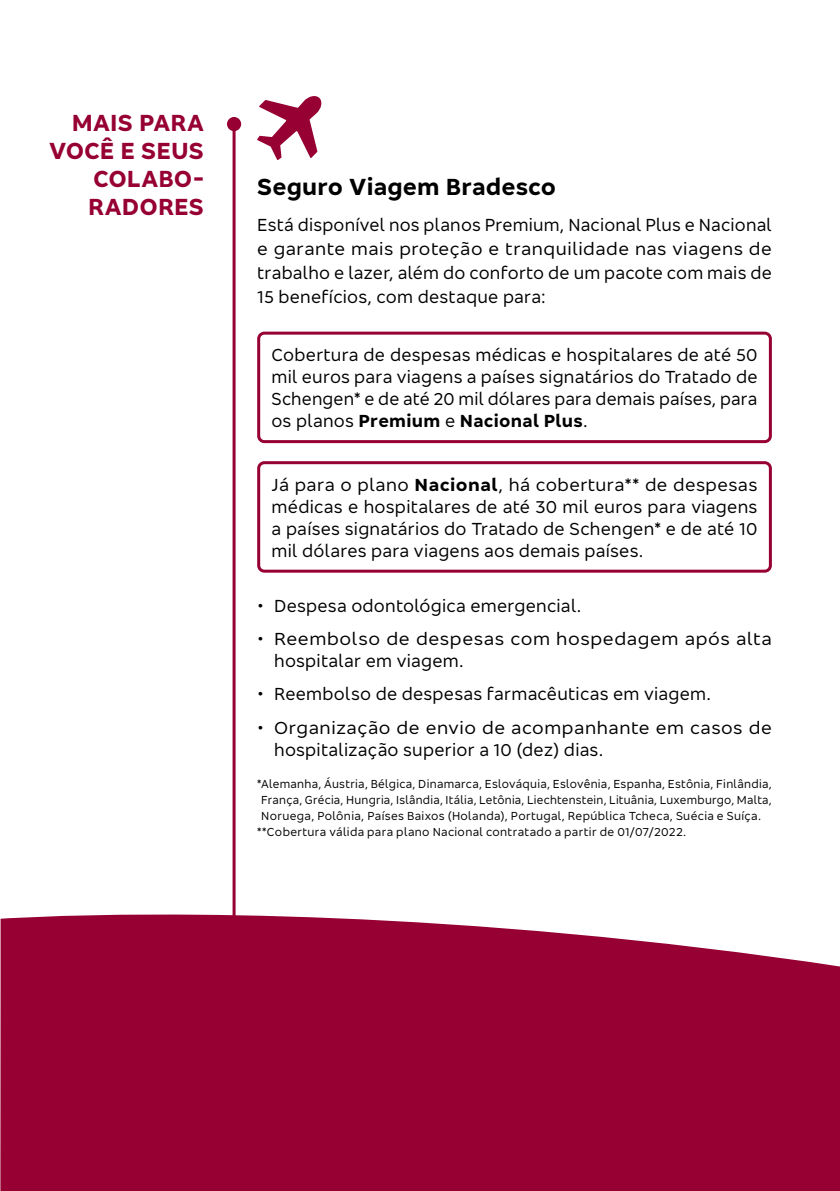
<style>
.page{position:relative;width:840px;height:1191px;background:#fff}
.page>*{position:absolute;margin:0;border:0;box-sizing:border-box;transform-origin:0 0}
.t1{font:700 24px/28px "Bradesco Sans";letter-spacing:.005em;color:#960032;text-align:right}
.t2{font:700 24px "Bradesco Sans";letter-spacing:.005em;color:#000}
.t3{font:18px/22px "Bradesco Sans";letter-spacing:.015em;color:#000;text-align:justify}
.t4{font:12px "Bradesco Sans";letter-spacing:.025em;color:#000}
.s1{font-weight:700}
</style>
<div class="page">
<hr style="left:232px;top:122px;width:3px;height:1001px;background:#960032">
<div style="left:227px;top:117px;width:14px;height:14px;background:#960032;border-radius:50%"></div>
<div style="left:257px;top:332px;width:514px;height:111px;border:3px solid #960032;border-radius:6px"></div>
<div style="left:257px;top:461px;width:514px;height:111px;border:3px solid #960032;border-radius:6px"></div>
<svg style="left:257px;top:96px;width:65px;height:64px"></svg>
<svg style="left:0;top:918px;width:1px;height:273px"></svg>
<svg style="left:1px;top:853px;width:838px;height:338px;fill:#960032"></svg>
<h1 class="t1" style="left:49px;top:108px;width:156px">MAIS PARA<br>VOCÊ E SEUS<br>COLABO-<br>RADORES</h1>
<h1 class="t2" style="left:257px;top:171px;width:300px">Seguro Viagem Bradesco</h1>
<p class="t3" style="left:257px;top:212px;width:516px;line-height:24px">Está disponível nos planos Premium, Nacional Plus e Nacional e garante mais proteção e tranquilidade nas viagens de trabalho e lazer, além do conforto de um pacote com mais de 15 benefícios, com destaque para:</p>
<p class="t3" style="left:271px;top:343px;width:487px">Cobertura de despesas médicas e hospitalares de até 50 mil euros para viagens a países signatários do Tratado de Schengen* e de até 20 mil dólares para demais países, para os planos <span class="s1">Premium</span> e <span class="s1">Nacional Plus</span>.</p>
<p class="t3" style="left:271px;top:473px;width:487px">Já para o plano <span class="s1">Nacional</span>, há cobertura** de despesas médicas e hospitalares de até 30 mil euros para viagens a países signatários do Tratado de Schengen* e de até 10 mil dólares para viagens aos demais países.</p>
<p class="t3" style="left:257px;top:594px;width:325px">• Despesa odontológica emergencial.</p>
<p class="t3" style="left:274px;top:627px;width:499px;text-indent:-17px">• Reembolso de despesas com hospedagem após alta hospitalar em viagem.</p>
<p class="t3" style="left:257px;top:682px;width:455px">• Reembolso de despesas farmacêuticas em viagem.</p>
<p class="t3" style="left:274px;top:716px;width:499px;text-indent:-17px">• Organização de envio de acompanhante em casos de hospitalização superior a 10 (dez) dias.</p>
<p class="t4" style="left:257px;top:776px;width:516px">*Alemanha, Áustria, Bélgica, Dinamarca, Eslováquia, Eslovênia, Espanha, Estônia, Finlândia,</p>
<p class="t4" style="left:261px;top:792px;width:512px">França, Grécia, Hungria, Islândia, Itália, Letônia, Liechtenstein, Lituânia, Luxemburgo, Malta,</p>
<p class="t4" style="left:261px;top:808px;width:501px">Noruega, Polônia, Países Baixos (Holanda), Portugal, República Tcheca, Suécia e Suíça.</p>
<p class="t4" style="left:257px;top:824px;width:430px">**Cobertura válida para plano Nacional contratado a partir de 01/07/2022.</p>
</div>
